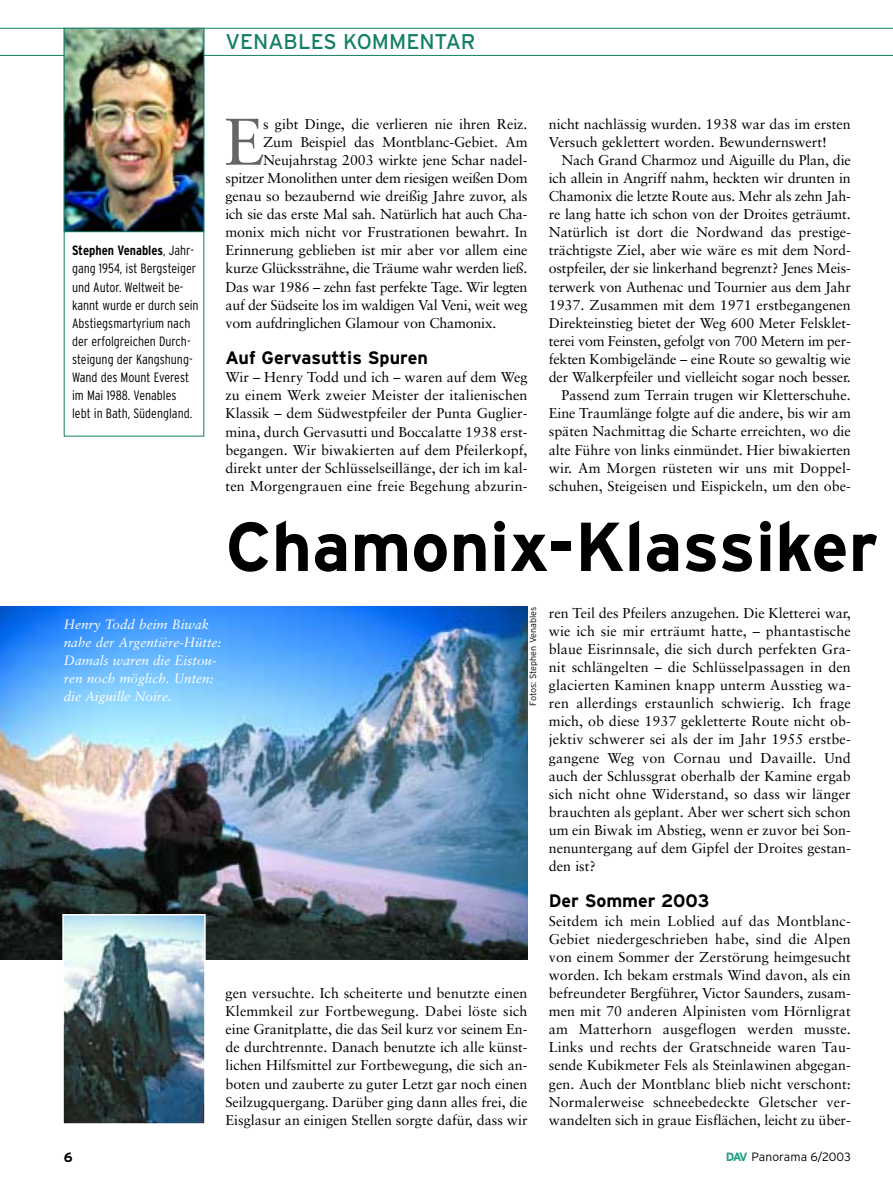
<style>
.page{position:relative;width:893px;height:1190px;background:#fff}
.page>*{position:absolute;margin:0;border:0;box-sizing:border-box;transform-origin:0 0}
.t1{font:700 69px "Interstate";color:#000}
.t2{font:66px "Sabon";color:#666}
.t3{font:21.3px "Interstate";color:#147f65}
.t4{font:700 18px "Interstate";color:#000}
.t5{font:14.25px/18.1px "Sabon";letter-spacing:-.005em;color:#000;text-align:justify}
.t6{font:300 condensed 13.5px/18.1px "Interstate";color:#000}
.t7{font:italic 13.5px/18px "Sabon";color:#fff}
.t8{font:700 13.5px "Interstate";color:#000}
.t9{font:300 12px "Interstate";letter-spacing:.005em;color:#000}
.t10{font:300 9px "Interstate";color:#000}
.s1{font-weight:700}
.s2{font-weight:700;color:#1b9e7f}
</style>
<div class="page">
<hr style="left:0;top:28px;width:892px;height:1px;background:#147f65">
<img style="left:0;top:607px;width:527px;height:352px">
<img style="left:65px;top:917px;width:138px;height:204px">
<div style="left:62px;top:914px;width:144px;height:210px;border:2px solid #fff"></div>
<hr style="left:0;top:55px;width:892px;height:1px;background:#147f65">
<img style="left:66px;top:30px;width:136px;height:200px">
<div style="left:64px;top:28px;width:140px;height:204px;border:1px solid #147f65"></div>
<p class="t6" style="left:72px;top:242px;width:128px"><span class="s1">Stephen Venables</span>, Jahr&shy;gang 1954, ist Bergsteiger und Autor. Weltweit be&shy;kannt wurde er durch sein<br>Abstiegsmartyrium nach der erfolgreichen Durch&shy;steigung der Kangshung-<br>Wand des Mount Everest im Mai 1988. Venables<br>lebt in Bath, Südengland.</p>
<h3 class="t3" style="left:225px;top:34px;width:252px">VENABLES KOMMENTAR</h3>
<h2 class="t2" style="left:224px;top:114px;width:42px">E</h2>
<p class="t5" style="left:263px;top:116px;width:266px">s gibt Dinge, die verlieren nie ihren Reiz.</p>
<p class="t5" style="left:263px;top:134px;width:266px">Zum Beispiel das Montblanc-Gebiet. Am</p>
<p class="t5" style="left:263px;top:152px;width:266px">Neujahrstag 2003 wirkte jene Schar nadel-</p>
<p class="t5" style="left:225px;top:170px;width:303px">spitzer Monolithen unter dem riesigen weißen Dom</p>
<p class="t5" style="left:225px;top:188px;width:303px">genau so bezaubernd wie dreißig Jahre zuvor, als</p>
<p class="t5" style="left:225px;top:206px;width:303px">ich sie das erste Mal sah. Natürlich hat auch Cha-</p>
<p class="t5" style="left:225px;top:224px;width:303px">monix mich nicht vor Frustrationen bewahrt. In</p>
<p class="t5" style="left:225px;top:242px;width:303px">Erinnerung geblieben ist mir aber vor allem eine</p>
<p class="t5" style="left:225px;top:261px;width:303px">kurze Glückssträhne, die Träume wahr werden ließ.</p>
<p class="t5" style="left:225px;top:279px;width:303px">Das war 1986 – zehn fast perfekte Tage. Wir legten</p>
<p class="t5" style="left:225px;top:297px;width:303px">auf der Südseite los im waldigen Val Veni, weit weg</p>
<p class="t5" style="left:225px;top:315px;width:272px">vom aufdringlichen Glamour von Chamonix.</p>
<p class="t4" style="left:225px;top:351px;width:204px">Auf Gervasuttis Spuren</p>
<p class="t5" style="left:225px;top:369px;width:303px">Wir – Henry Todd und ich – waren auf dem Weg zu einem Werk zweier Meister der italienischen Klassik – dem Südwestpfeiler der Punta Guglier&shy;mina, durch Gervasutti und Boccalatte 1938 erst&shy;begangen. Wir biwakierten auf dem Pfeilerkopf, direkt unter der Schlüsselseillänge, der ich im kal&shy;ten Morgengrauen eine freie Begehung abzurin-</p>
<p class="t5" style="left:549px;top:116px;width:303px">nicht nachlässig wurden. 1938 war das im ersten<br>Versuch geklettert worden. Bewundernswert!</p>
<p class="t5" style="left:549px;top:152px;width:303px;text-align:right">Nach Grand Charmoz und Aiguille du Plan, die ich allein in Angriff nahm, heckten wir drunten in Chamonix die letzte Route aus. Mehr als zehn Jah&shy;re lang hatte ich schon von der Droites geträumt.<br>Natürlich ist dort die Nordwand das prestige&shy;trächtigste Ziel, aber wie wäre es mit dem Nord&shy;ostpfeiler, der sie linkerhand begrenzt? Jenes Meis&shy;terwerk von Authenac und Tournier aus dem Jahr 1937. Zusammen mit dem 1971 erstbegangenen Direkteinstieg bietet der Weg 600 Meter Felsklet&shy;terei vom Feinsten, gefolgt von 700 Metern im per&shy;fekten Kombigelände – eine Route so gewaltig wie der Walkerpfeiler und vielleicht sogar noch besser.<br>Passend zum Terrain trugen wir Kletterschuhe.<br>Eine Traumlänge folgte auf die andere, bis wir am späten Nachmittag die Scharte erreichten, wo die alte Führe von links einmündet. Hier biwakierten wir. Am Morgen rüsteten wir uns mit Doppel&shy;schuhen, Steigeisen und Eispickeln, um den obe-</p>
<h1 class="t1" style="left:225px;top:521px;width:654px">Chamonix-Klassiker</h1>
<p class="t7" style="left:64px;top:616px;width:159px">Henry Todd beim Biwak nahe der Argentière-Hütte:<br>Damals waren die Eistou&shy;ren noch möglich. Unten: die Aiguille Noire.</p>
<p class="t10" style="left:529px;top:705px;width:100px;rotate:-90deg">Fotos: Stephen Venables</p>
<p class="t5" style="left:225px;top:985px;width:303px">gen versuchte. Ich scheiterte und benutzte einen Klemmkeil zur Fortbewegung. Dabei löste sich eine Granitplatte, die das Seil kurz vor seinem En&shy;de durchtrennte. Danach benutzte ich alle künst&shy;lichen Hilfsmittel zur Fortbewegung, die sich an&shy;boten und zauberte zu guter Letzt gar noch einen Seilzugquergang. Darüber ging dann alles frei, die Eisglasur an einigen Stellen sorgte dafür, dass wir</p>
<p class="t5" style="left:549px;top:605px;width:303px">ren Teil des Pfeilers anzugehen. Die Kletterei war, wie ich sie mir erträumt hatte, – phantastische blaue Eisrinnsale, die sich durch perfekten Gra&shy;nit schlängelten – die Schlüsselpassagen in den glacierten Kaminen knapp unterm Ausstieg wa&shy;ren allerdings erstaunlich schwierig. Ich frage mich, ob diese 1937 gekletterte Route nicht ob&shy;jektiv schwerer sei als der im Jahr 1955 erstbe&shy;gangene Weg von Cornau und Davaille. Und auch der Schlussgrat oberhalb der Kamine ergab sich nicht ohne Widerstand, so dass wir länger brauchten als geplant. Aber wer schert sich schon um ein Biwak im Abstieg, wenn er zuvor bei Son&shy;nenuntergang auf dem Gipfel der Droites gestan&shy;den ist?</p>
<p class="t4" style="left:549px;top:894px;width:162px">Der Sommer 2003</p>
<p class="t5" style="left:549px;top:912px;width:303px">Seitdem ich mein Loblied auf das Montblanc-Gebiet niedergeschrieben habe, sind die Alpen von einem Sommer der Zerstörung heimgesucht worden. Ich bekam erstmals Wind davon, als ein befreundeter Bergführer, Victor Saunders, zusam&shy;men mit 70 anderen Alpinisten vom Hörnligrat am Matterhorn ausgeflogen werden musste.<br>Links und rechts der Gratschneide waren Tau&shy;sende Kubikmeter Fels als Steinlawinen abgegan&shy;gen. Auch der Montblanc blieb nicht verschont:<br>Normalerweise schneebedeckte Gletscher ver&shy;wandelten sich in graue Eisflächen, leicht zu über-</p>
<p class="t8" style="left:64px;top:1152px;width:10px">6</p>
<p class="t9" style="left:726px;top:1152px;width:126px"><span class="s2">DAV</span> Panorama 6/2003</p>
</div>
